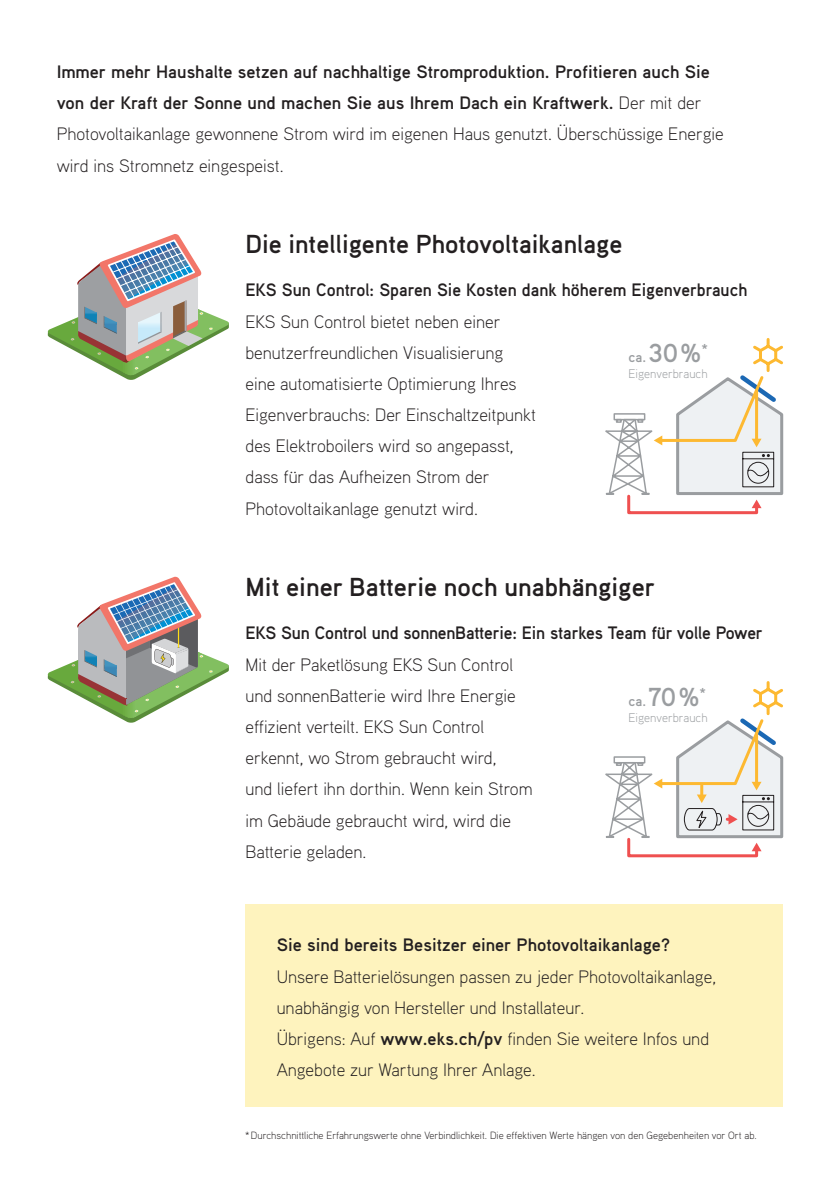
<style>
.page{position:relative;width:840px;height:1191px;background:#fff}
.page>*{position:absolute;margin:0;border:0;box-sizing:border-box;transform-origin:0 0}
.t1{font:700 26px "Aaux Pro OT";color:#231f20}
.t2{font:300 18px/31.2px "Aaux Pro OT";color:#231f20}
.t3{font:700 18px/31.2px "Aaux Pro OT";color:#231f20}
.t4{font:700 18px "Aaux Pro OT";color:#231f20;scale:.96 1}
.t5{font:700 14px "Aaux Pro OT";color:#9a9da0}
.t6{font:300 12.4px "Aaux Pro OT";color:#9a9da0}
.t7{font:300 10.4px "Aaux Pro OT";color:#231f20}
.s1{font-weight:300}
.s2{font-size:26px}
.s3{font-weight:700}
</style>
<div class="page">
<svg style="left:605px;top:338px;width:177px;height:176px"></svg>
<svg style="left:605px;top:681px;width:177px;height:176px"></svg>
<svg style="left:48px;top:234px;width:181px;height:146px"></svg>
<svg style="left:48px;top:577px;width:181px;height:145px"></svg>
<div style="left:245px;top:904px;width:537px;height:203px;background:#fef3be"></div>
<p class="t3" style="left:57px;top:56px;width:668px">Immer mehr Haushalte setzen auf nachhaltige Stromproduktion. Profitieren auch Sie von der Kraft der Sonne und machen Sie aus Ihrem Dach ein Kraftwerk. <span class="s1">Der mit der Photovoltaikanlage gewonnene Strom wird im eigenen Haus genutzt. Überschüssige Energie wird ins Stromnetz eingespeist.</span></p>
<h1 class="t1" style="left:245px;top:227px;width:378px">Die intelligente Photovoltaikanlage</h1>
<p class="t4" style="left:245px;top:278px;width:524px">EKS Sun Control: Sparen Sie Kosten dank höherem Eigenverbrauch</p>
<p class="t2" style="left:245px;top:305px;width:292px">EKS Sun Control bietet neben einer benutzerfreundlichen Visualisierung eine automatisierte Optimierung Ihres Eigenverbrauchs: Der Einschaltzeitpunkt des Elektroboilers wird so angepasst, dass für das Aufheizen Strom der Photovoltaikanlage genutzt wird.</p>
<p class="t5" style="left:628px;top:348px;width:81px">ca.<span class="s2">30%</span>*</p>
<p class="t6" style="left:628px;top:366px;width:80px">Eigenverbrauch</p>
<h1 class="t1" style="left:245px;top:570px;width:411px">Mit einer Batterie noch unabhängiger</h1>
<p class="t4" style="left:245px;top:621px;width:540px">EKS Sun Control und sonnenBatterie: Ein starkes Team für volle Power</p>
<p class="t2" style="left:245px;top:648px;width:288px">Mit der Paketlösung EKS Sun Control und sonnenBatterie wird Ihre Energie effizient verteilt. EKS Sun Control erkennt, wo Strom gebraucht wird,<br>und liefert ihn dorthin. Wenn kein Strom im Gebäude gebraucht wird, wird die Batterie geladen.</p>
<p class="t5" style="left:628px;top:691px;width:79px">ca.<span class="s2">70%</span>*</p>
<p class="t6" style="left:628px;top:709px;width:80px">Eigenverbrauch</p>
<p class="t3" style="left:276px;top:929px;width:394px">Sie sind bereits Besitzer einer Photovoltaikanlage?</p>
<p class="t2" style="left:276px;top:960px;width:440px">Unsere Batterielösungen passen zu jeder Photovoltaikanlage, unabhängig von Hersteller und Installateur.<br>Übrigens: Auf <span class="s3">www.eks.ch/pv</span> finden Sie weitere Infos und Angebote zur Wartung Ihrer Anlage.</p>
<p class="t7" style="left:245px;top:1128px;width:513px">*Durchschnittliche Erfahrungswerte ohne Verbindlichkeit. Die effektiven Werte hängen von den Gegebenheiten vor Ort ab.</p>
</div>
